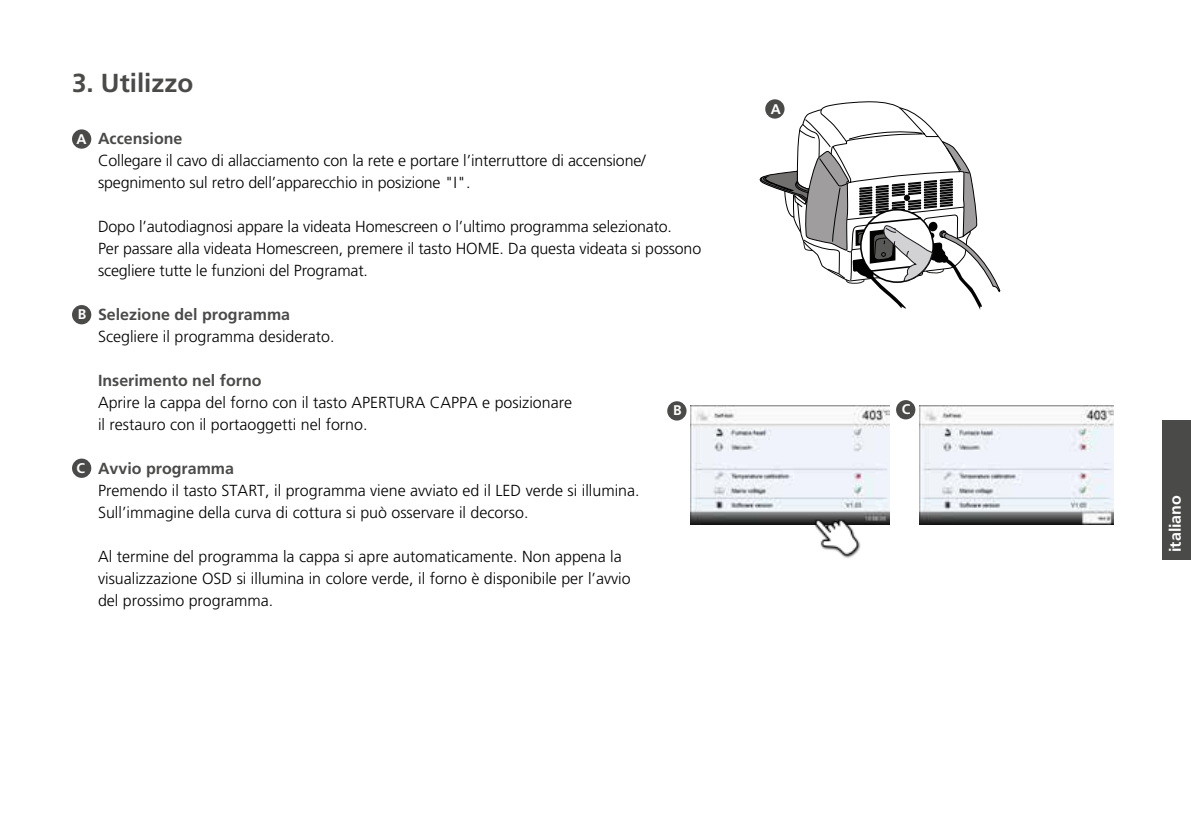
<style>
.page{position:relative;width:1191px;height:840px;background:#fff}
.page>*{position:absolute;margin:0;border:0;box-sizing:border-box;transform-origin:0 0}
.t1{font:700 26px "Frutiger";color:#4a4a49}
.t2{font:300 16px/22px "Frutiger";color:#000}
.t3{font:700 16px "Frutiger";color:#4a4a49}
.t4{font:700 16px "Frutiger";color:#fff}
.t5{font:700 14px "Frutiger";color:#fff}
</style>
<div class="page">
<div style="left:1162px;top:419px;width:29px;height:140px;background:#4a4a49"></div>
<div style="left:72px;top:129px;width:19px;height:20px;background:#4a4a49;border-radius:50%"></div>
<svg style="left:765px;top:99px;width:19px;height:19px"></svg>
<svg style="left:759px;top:101px;width:241px;height:209px"></svg>
<div style="left:667px;top:401px;width:19px;height:19px;background:#4a4a49;border-radius:50%"></div>
<div style="left:896px;top:400px;width:19px;height:19px;background:#4a4a49;border-radius:50%"></div>
<div style="left:72px;top:305px;width:19px;height:19px;background:#4a4a49;border-radius:50%"></div>
<div style="left:72px;top:458px;width:19px;height:19px;background:#4a4a49;border-radius:50%"></div>
<img style="left:691px;top:405px;width:198px;height:119px">
<img style="left:919px;top:405px;width:194px;height:119px">
<img style="left:811px;top:515px;width:53px;height:43px">
<h1 class="t1" style="left:72px;top:67px;width:123px">3. Utilizzo</h1>
<p class="t3" style="left:98px;top:129px;width:86px">Accensione</p>
<p class="t2" style="left:98px;top:149px;width:549px">Collegare il cavo di allacciamento con la rete e portare l’interruttore di accensione/ spegnimento sul retro dell’apparecchio in posizione "I".</p>
<p class="t2" style="left:98px;top:215px;width:605px">Dopo l’autodiagnosi appare la videata Homescreen o l’ultimo programma selezionato.<br>Per passare alla videata Homescreen, premere il tasto HOME. Da questa videata si possono scegliere tutte le funzioni del Programat.</p>
<p class="t3" style="left:98px;top:305px;width:194px">Selezione del programma</p>
<p class="t2" style="left:98px;top:325px;width:238px">Scegliere il programma desiderato.</p>
<p class="t3" style="left:98px;top:371px;width:165px">Inserimento nel forno</p>
<p class="t2" style="left:98px;top:391px;width:475px">Aprire la cappa del forno con il tasto APERTURA CAPPA e posizionare il restauro con il portaoggetti nel forno.</p>
<p class="t3" style="left:98px;top:459px;width:138px">Avvio programma</p>
<p class="t2" style="left:98px;top:479px;width:543px">Premendo il tasto START, il programma viene avviato ed il LED verde si illumina.<br>Sull’immagine della curva di cottura si può osservare il decorso.</p>
<p class="t2" style="left:98px;top:545px;width:534px">Al termine del programma la cappa si apre automaticamente. Non appena la visualizzazione OSD si illumina in colore verde, il forno è disponibile per l’avvio del prossimo programma.</p>
<p class="t5" style="left:771px;top:100px;width:12px">A</p>
<p class="t5" style="left:77px;top:130px;width:12px">A</p>
<p class="t5" style="left:78px;top:306px;width:10px">B</p>
<p class="t5" style="left:673px;top:402px;width:10px">B</p>
<p class="t5" style="left:901px;top:401px;width:10px">C</p>
<p class="t5" style="left:77px;top:459px;width:10px">C</p>
<p class="t4" style="left:1166px;top:551px;width:58px;rotate:-90deg">italiano</p>
</div>
